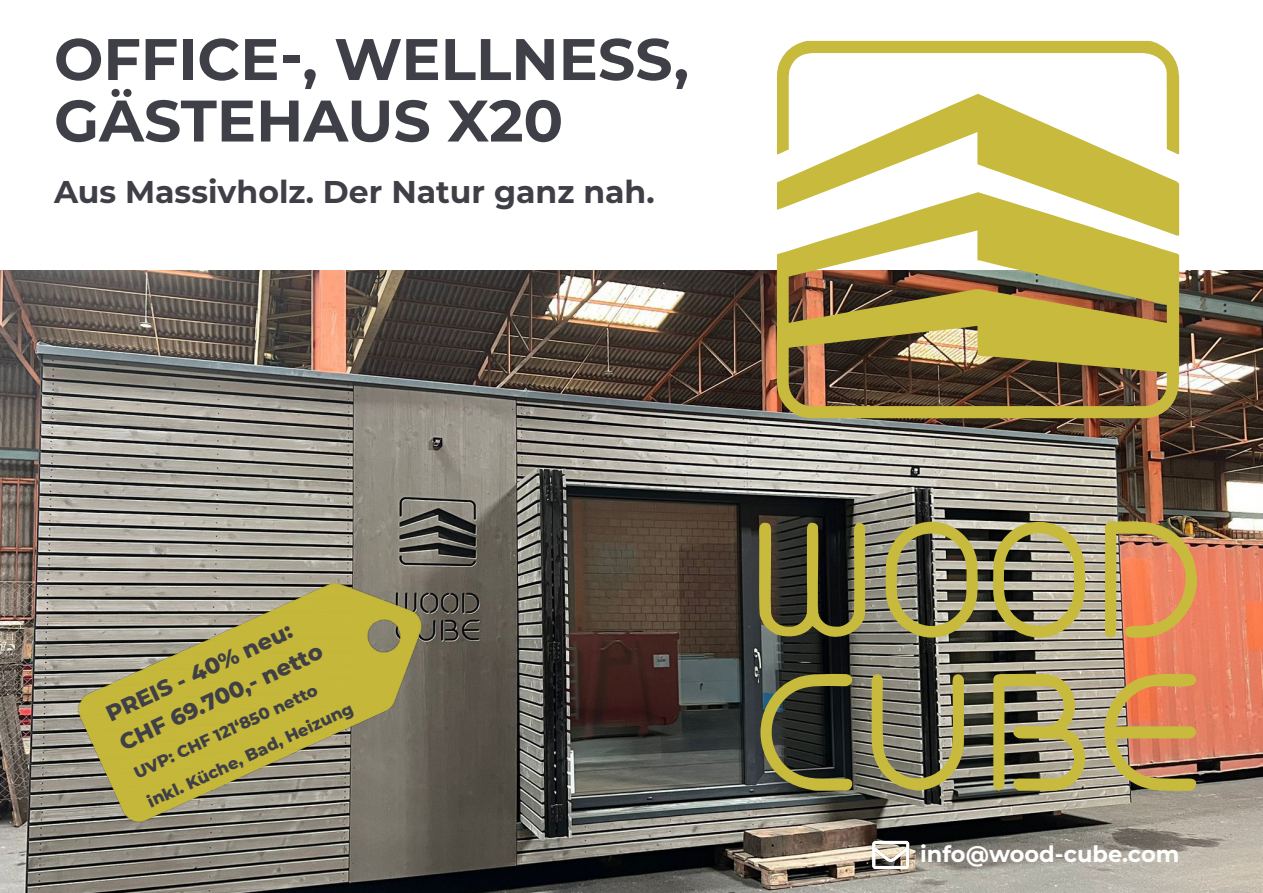
<style>
.page{position:relative;width:1263px;height:893px;background:#fff}
.page>*{position:absolute;margin:0;border:0;box-sizing:border-box;transform-origin:0 0}
.t1{font:700 58.5px/61.5px "Montserrat";color:#3f3f47}
.t2{font:700 31.5px "Montserrat";color:#3f3f47}
.t3{font:800 22.5px "Montserrat";color:#3f3f47}
.t4{font:700 22.5px "Montserrat";color:#fff}
.t5{font:800 16.5px "Montserrat";color:#3f3f47}
</style>
<div class="page">
<img style="left:0;top:270px;width:1263px;height:623px">
<img style="left:36px;top:535px;width:422px;height:323px">
<img style="left:777px;top:237px;width:402px;height:181px">
<svg style="left:777px;top:155px;width:402px;height:82px;fill:#c7ba3c"></svg>
<svg style="left:777px;top:41px;width:402px;height:114px"></svg>
<svg style="left:993px;top:673px;width:93px;height:118px;background:#9d955c"></svg>
<svg style="left:758px;top:517px;width:107px;height:123px;background:#5a552b"></svg>
<img style="left:1104px;top:673px;width:95px;height:120px">
<img style="left:1105px;top:519px;width:93px;height:121px">
<svg style="left:886px;top:517px;width:94px;height:134px;background:#87825b"></svg>
<svg style="left:990px;top:519px;width:96px;height:122px;background:#989165"></svg>
<svg style="left:872px;top:672px;width:92px;height:119px;background:#837f57"></svg>
<svg style="left:760px;top:673px;width:94px;height:118px;background:#4a4a2d"></svg>
<img style="left:868px;top:837px;width:50px;height:34px">
<p class="t1" style="left:54px;top:26px;width:636px">OFFICE-, WELLNESS,<br>GÄSTEHAUS X20</p>
<p class="t2" style="left:54px;top:169px;width:602px">Aus Massivholz. Der Natur ganz nah.</p>
<p class="t3" style="left:101px;top:700px;width:204px;rotate:-25deg">PREIS - 40% neu:</p>
<p class="t3" style="left:114px;top:728px;width:223px;rotate:-25deg">CHF 69.700,- netto</p>
<p class="t5" style="left:130px;top:763px;width:202px;rotate:-25deg">UVP: CHF 121‘850 netto</p>
<p class="t5" style="left:143px;top:791px;width:226px;rotate:-25deg">inkl. Küche, Bad, Heizung</p>
<p class="t4" style="left:920px;top:838px;width:261px">info@wood-cube.com</p>
</div>
